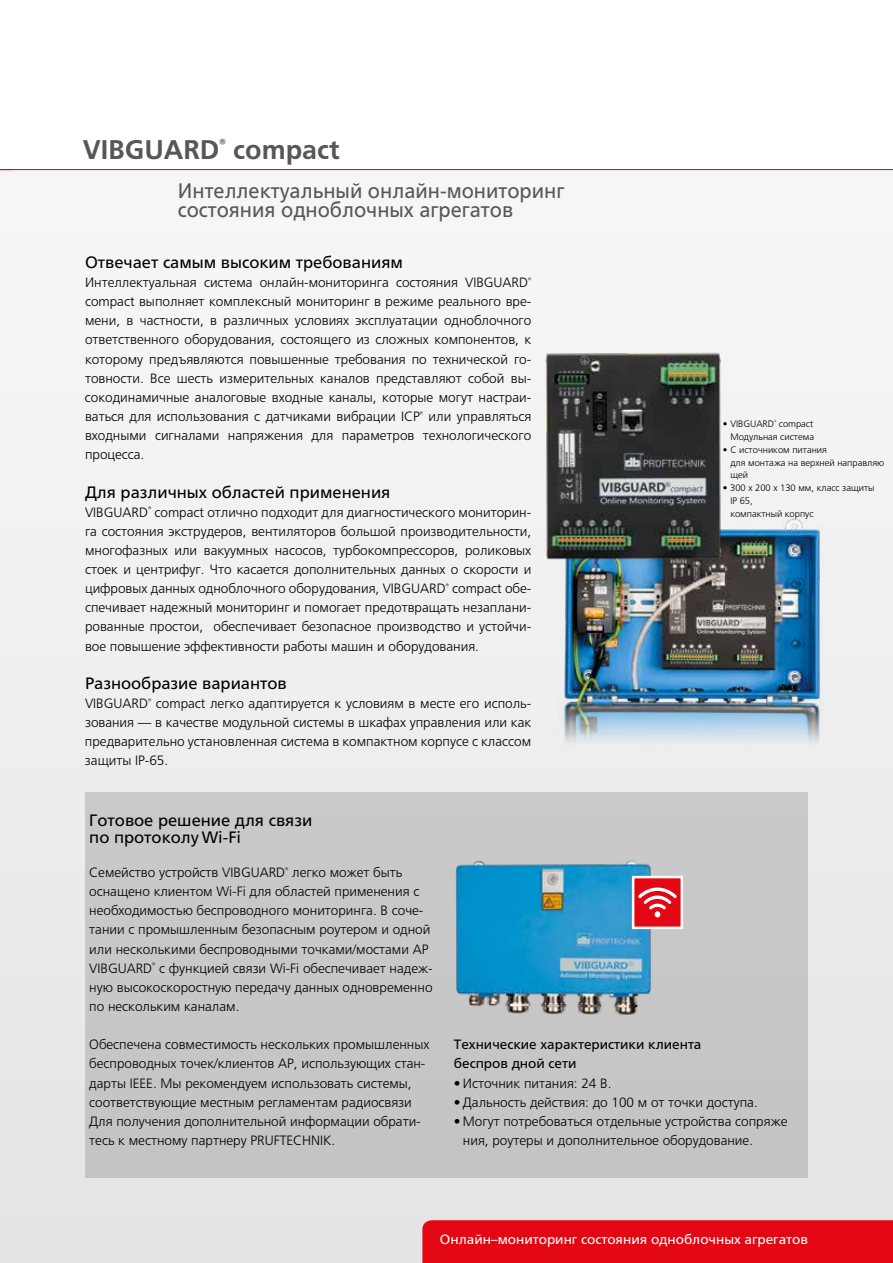
<style>
.page{position:relative;width:893px;height:1263px;background:#fff}
.page>*{position:absolute;margin:0;border:0;box-sizing:border-box;transform-origin:0 0}
.t1{font:700 27px "Frutiger LTCYR";color:#575756}
.t2{font:21px/19.2px "Frutiger LTCYR";color:#575756;scale:.95 1}
.t3{font:16.5px/16.5px "Frutiger LTCYR";color:#000}
.t4{font:300 13.5px/19.2px "Frutiger LTCYR";color:#000}
.t5{font:13.5px/19.2px "Frutiger LTCYR";color:#000}
.t6{font:13.5px "Frutiger LTCYR";color:#fff}
.t7{font:300 9.3px/12.8px "Frutiger LTCYR";color:#000}
.s1{font-weight:700}
</style>
<div class="page">
<div style="left:0;top:170px;width:893px;height:1093px;background:linear-gradient(to right,#f0f0f0,#f1f1f1)"></div>
<div style="left:85px;top:792px;width:723px;height:386px;background:#c7c7c7"></div>
<img style="left:455px;top:860px;width:198px;height:155px">
<div style="left:632px;top:876px;width:51px;height:53px;border:5px solid #fff"></div>
<div style="left:634px;top:877px;width:47px;height:50px;background:#e30613"></div>
<svg style="left:638px;top:887px;width:39px;height:30px"></svg>
<hr style="left:0;top:169px;width:893px;height:1px;background:#e30613">
<div style="left:422px;top:1220px;width:471px;height:43px;background:#e30613"></div>
<img style="left:549px;top:516px;width:285px;height:249px">
<img style="left:542px;top:349px;width:182px;height:214px">
<h1 class="t1" style="left:83px;top:134px;width:258px">VIBGUARD<sup>®</sup> compact</h1>
<h2 class="t2" style="left:178px;top:181px;width:408px">Интеллектуальный онлайн-мониторинг состояния одноблочных агрегатов</h2>
<p class="t3" style="left:85px;top:254px;width:319px">Отвечает самым высоким требованиям</p>
<p class="t4" style="left:85px;top:273px;width:448px;text-align:justify">Интеллектуальная система онлайн-мониторинга состояния VIBGUARD<sup>® </sup>compact выполняет комплексный мониторинг в режиме реального вре&shy;мени, в частности, в различных условиях эксплуатации одноблочного ответственного оборудования, состоящего из сложных компонентов, к которому предъявляются повышенные требования по технической го&shy;товности. Все шесть измерительных каналов представляют собой вы&shy;сокодинамичные аналоговые входные каналы, которые могут настраи&shy;ваться для использования с датчиками вибрации ICP<sup>®</sup> или управляться входными сигналами напряжения для параметров технологического процесса.</p>
<p class="t3" style="left:85px;top:484px;width:307px">Для различных областей применения</p>
<p class="t4" style="left:85px;top:502px;width:448px;text-align:justify">VIBGUARD<sup>®</sup> compact отлично подходит для диагностического мониторин&shy;га состояния экструдеров, вентиляторов большой производительности, многофазных или вакуумных насосов, турбокомпрессоров, роликовых стоек и центрифуг. Что касается дополнительных данных о скорости и цифровых данных одноблочного оборудования, VIBGUARD<sup>®</sup> compact обе&shy;спечивает надежный мониторинг и помогает предотвращать незаплани&shy;рованные простои, обеспечивает безопасное производство и устойчи&shy;вое повышение эффективности работы машин и оборудования.</p>
<p class="t3" style="left:85px;top:675px;width:203px">Разнообразие вариантов</p>
<p class="t4" style="left:85px;top:694px;width:448px;text-align:justify">VIBGUARD<sup>®</sup> compact легко адаптируется к условиям в месте его исполь&shy;зования — в качестве модульной системы в шкафах управления или как предварительно установленная система в компактном корпусе с классом защиты IP-65.</p>
<p class="t7" style="left:723px;top:418px;width:93px;text-align:right"><span class="s1">•</span> VIBGUARD<sup>®</sup> compact<br>Модульная система</p>
<p class="t7" style="left:730px;top:443px;width:155px;text-indent:-8px"><span class="s1">•</span> С источником питания<br>для монтажа на верхней направляю щей</p>
<p class="t7" style="left:730px;top:482px;width:146px;text-indent:-8px">• 300 x 200 x 130 мм, класс защиты<br>IP 65,<br>компактный корпус</p>
<p class="t3" style="left:89px;top:812px;width:224px">Готовое решение для связи по протоколу Wi-Fi</p>
<p class="t4" style="left:89px;top:863px;width:345px">Семейство устройств VIBGUARD<sup>®</sup> легко может быть оснащено клиентом Wi-Fi для областей применения с необходимостью беспроводного мониторинга. В соче&shy;тании с промышленным безопасным роутером и одной или несколькими беспроводными точками/мостами AP VIBGUARD<sup>®</sup> с функцией связи Wi-Fi обеспечивает надеж&shy;ную высокоскоростную передачу данных одновременно по нескольким каналам.</p>
<p class="t4" style="left:89px;top:1035px;width:342px">Обеспечена совместимость нескольких промышленных беспроводных точек/клиентов AP, использующих стан&shy;дарты IEEE. Мы рекомендуем использовать системы, соответствующие местным регламентам радиосвязи Для получения дополнительной информации обрати&shy;тесь к местному партнеру PRUFTECHNIK.</p>
<p class="t5" style="left:454px;top:1035px;width:249px">Технические характеристики клиента беспров дной сети</p>
<p class="t4" style="left:454px;top:1073px;width:159px">• Источник питания: 24 В.</p>
<p class="t4" style="left:454px;top:1092px;width:305px">• Дальность действия: до 100 м от точки доступа.</p>
<p class="t4" style="left:463px;top:1111px;width:326px;text-indent:-9px">• Могут потребоваться отдельные устройства сопряже ния, роутеры и дополнительное оборудование.</p>
<p class="t6" style="left:440px;top:1231px;width:369px">Онлайн–мониторинг состояния одноблочных агрегатов</p>
</div>
